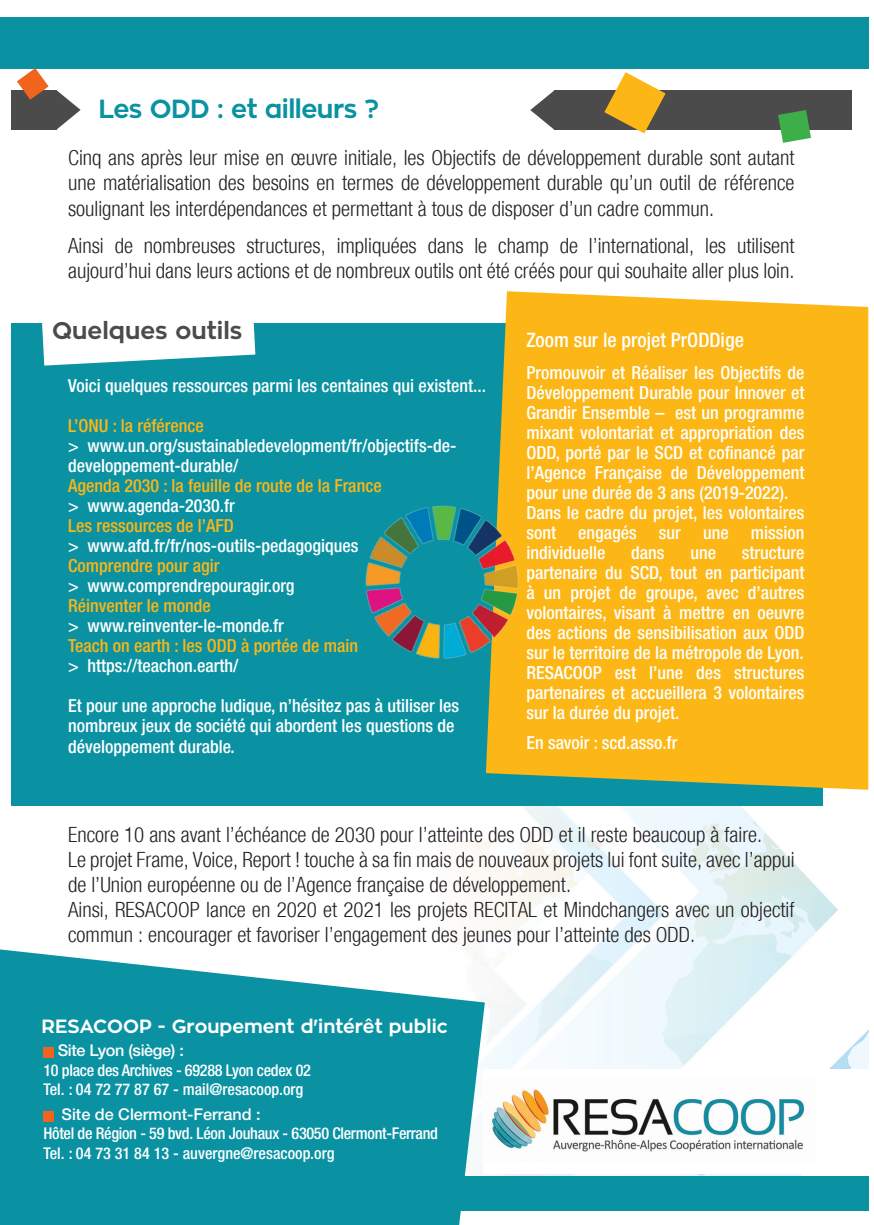
<style>
.page{position:relative;width:874px;height:1225px;background:#fff}
.page>*{position:absolute;margin:0;border:0;box-sizing:border-box;transform-origin:0 0}
.t1{font:700 26px "Zona Pro";letter-spacing:-.02em;color:#0a92a3}
.t2{font:700 24px "Zona Pro";color:#4b4b4b}
.t3{font:300 condensed 21px/25.2px "Helvetica Neue";color:#231f20}
.t4{font:500 condensed 20px "Helvetica Neue";color:#fff}
.t5{font:700 19px "Zona Pro";color:#fff}
.t6{font:500 condensed 18px/20px "Helvetica Neue";color:#fff}
.t7{font:500 condensed 16.2px/19.4px "Helvetica Neue";letter-spacing:-.02em;color:#fff}
.s1{color:#fcb616}
.s2{font-stretch:normal}
</style>
<div class="page">
<img style="left:11px;top:790px;width:856px;height:386px">
<svg style="left:0;top:949px;width:484px;height:276px;background:#289fae"></svg>
<div style="left:0;top:1176px;width:867px;height:34px;background:#0a92a3"></div>
<div style="left:482px;top:1069px;width:385px;height:105px;background:#fff"></div>
<img style="left:492px;top:1089px;width:312px;height:63px">
<div style="left:43px;top:1047px;width:11px;height:10px;background:#f0641e"></div>
<div style="left:43px;top:1111px;width:11px;height:10px;background:#f0641e"></div>
<div style="left:0;top:17px;width:867px;height:51px;background:#0a92a3"></div>
<div style="left:11px;top:90px;width:46px;height:40px;background:#4b4b4b"></div>
<svg style="left:57px;top:90px;width:24px;height:39px"></svg>
<div style="left:554px;top:90px;width:296px;height:40px;background:#4b4b4b"></div>
<svg style="left:530px;top:90px;width:24px;height:40px"></svg>
<svg style="left:604px;top:72px;width:61px;height:61px"></svg>
<svg style="left:778px;top:110px;width:32px;height:33px"></svg>
<svg style="left:17px;top:68px;width:32px;height:32px"></svg>
<div style="left:11px;top:323px;width:811px;height:482px;background:#0a92a3"></div>
<div style="left:485px;top:291px;width:382px;height:499px;background:#fcb616"></div>
<svg style="left:42px;top:323px;width:213px;height:42px;background:#e0f1f3"></svg>
<img style="left:365px;top:472px;width:187px;height:222px">
<p class="t1" style="left:98px;top:92px;width:282px">Les ODD : et ailleurs ?</p>
<p class="t3" style="left:68px;top:145px;width:727px;text-align:justify">Cinq ans après leur mise en œuvre initiale, les Objectifs de développement durable sont autant une matérialisation des besoins en termes de développement durable qu’un outil de référence soulignant les interdépendances et permettant à tous de disposer d’un cadre commun.</p>
<p class="t3" style="left:68px;top:233px;width:727px">Ainsi de nombreuses structures, impliquées dans le champ de l’international, les utilisent aujourd’hui dans leurs actions et de nombreux outils ont été créés pour qui souhaite aller plus loin.</p>
<p class="t2" style="left:52px;top:314px;width:192px">Quelques outils</p>
<p class="t6" style="left:68px;top:376px;width:419px">Voici quelques ressources parmi les centaines qui existent...</p>
<p class="t6" style="left:68px;top:416px;width:389px"><span class="s1">L’ONU : la référence<br></span>&gt; www.un.org/sustainabledevelopment/fr/objectifs-de&shy;developpement-durable/<br><span class="s1">Agenda 2030 : la feuille de route de la France<br></span>&gt; www.agenda-2030.fr<br><span class="s1">Les ressources de l’AFD<br></span>&gt; www.afd.fr/fr/nos-outils-pedagogiques<br><span class="s1">Comprendre pour agir<br></span>&gt; www.comprendrepouragir.org<br><span class="s1">Réinventer le monde<br></span>&gt; www.reinventer-le-monde.fr<br><span class="s1">Teach on earth : les ODD à portée de main<br></span>&gt; https://teachon.earth/</p>
<p class="t6" style="left:68px;top:696px;width:392px">Et pour une approche ludique, n’hésitez pas à utiliser les nombreux jeux de société qui abordent les questions de développement durable.</p>
<p class="t4" style="left:526px;top:328px;width:219px">Zoom sur le projet PrODDige</p>
<p class="t6" style="left:526px;top:362px;width:279px">Promouvoir et Réaliser les Objectifs de Développement Durable pour Innover et Grandir Ensemble – est un programme mixant volontariat et appropriation des ODD, porté par le SCD et cofinancé par l’Agence Française de Développement pour une durée de 3 ans (2019-2022).<br>Dans le cadre du projet, les volontaires sont engagés sur une mission individuelle</p>
<p class="t6" style="left:631px;top:542px;width:35px">dans</p>
<p class="t6" style="left:690px;top:542px;width:27px">une</p>
<p class="t6" style="left:526px;top:542px;width:279px;text-align:justify;text-indent:215px">structure partenaire du SCD, tout en participant à un projet de groupe, avec d’autres volontaires, visant à mettre en oeuvre des actions de sensibilisation aux ODD sur le territoire de la métropole de Lyon.<br>RESACOOP est l’une des structures partenaires et accueillera 3 volontaires sur la durée du projet.</p>
<p class="t6" style="left:526px;top:732px;width:152px">En savoir : scd.asso.fr</p>
<p class="t3" style="left:68px;top:821px;width:727px">Encore 10 ans avant l’échéance de 2030 pour l’atteinte des ODD et il reste beaucoup à faire.<br>Le projet Frame, Voice, Report ! touche à sa fin mais de nouveaux projets lui font suite, avec l’appui de l’Union européenne ou de l’Agence française de développement.<br>Ainsi, RESACOOP lance en 2020 et 2021 les projets RECITAL et Mindchangers avec un objectif commun : encourager et favoriser l’engagement des jeunes pour l’atteinte des ODD.</p>
<p class="t5" style="left:42px;top:1014px;width:407px">RESACOOP - Groupement d'intérêt public</p>
<p class="t7" style="left:43px;top:1040px;width:269px;text-indent:14px"><span class="s2">Site Lyon (siège) :<br></span>10 place des Archives - 69288 Lyon cedex 02<br>Tel. : 04 72 77 87 67 - mail@resacoop.org</p>
<p class="t7" style="left:43px;top:1104px;width:396px;text-indent:18px"><span class="s2">Site de Clermont-Ferrand :<br></span>Hôtel de Région - 59 bvd. Léon Jouhaux - 63050 Clermont-Ferrand<br>Tel. : 04 73 31 84 13 - auvergne@resacoop.org</p>
</div>
